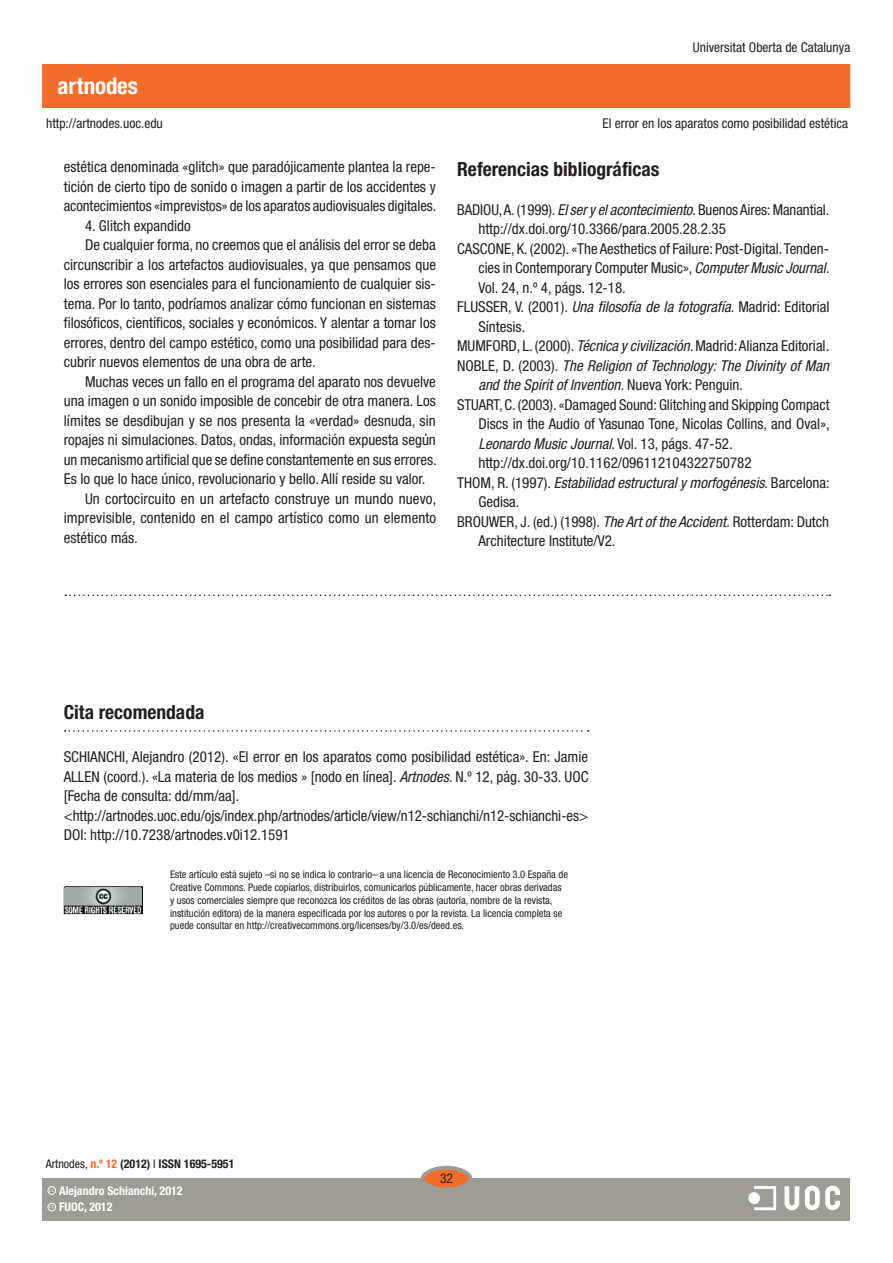
<style>
.page{position:relative;width:893px;height:1263px;background:#fff}
.page>*{position:absolute;margin:0;border:0;box-sizing:border-box;transform-origin:0 0}
.t1{font:700 condensed 22.95px "Helvetica Neue LT Std";color:#fff}
.t2{font:700 condensed 19.5px "Helvetica Neue LT Std";color:#231f20}
.t3{font:condensed 15px/19.5px "Helvetica Neue LT Std";color:#231f20;text-align:justify}
.t4{font:italic condensed 15px "Helvetica Neue LT Std";color:#231f20}
.t5{font:condensed 13.5px "Helvetica Neue LT Std";color:#231f20}
.t6{font:700 condensed 12px "Helvetica Neue LT Std";color:#231f20}
.t7{font:700 condensed 12px "Helvetica Neue LT Std";color:#fff}
.t8{font:condensed 10.5px/12.8px "Helvetica Neue LT Std";color:#231f20}
.t9{font:600 3.9px "Adobe Caslon Pro";color:#fff}
.s1{font-style:italic}
.s2{font-style:normal}
.s3{font-weight:400}
.s4{color:#f36c2a}
</style>
<div class="page">
<div style="left:43px;top:1178px;width:807px;height:42px;background:#9d9d96"></div>
<div style="left:43px;top:65px;width:807px;height:42px;background:#f36c2a"></div>
<div style="left:422px;top:1168px;width:48px;height:21px;background:#f36c2a;border-radius:50%"></div>
<div style="left:421px;top:1166px;width:51px;height:25px;border:4px solid #9d9d96;border-radius:50%"></div>
<svg style="left:65px;top:594px;width:765px;height:2px"></svg>
<div style="left:48px;top:1186px;width:8px;height:8px;border:1px solid #fff;border-radius:50%"></div>
<div style="left:48px;top:1203px;width:8px;height:8px;border:1px solid #fff;border-radius:50%"></div>
<img style="left:748px;top:1185px;width:92px;height:26px">
<svg style="left:65px;top:730px;width:524px;height:2px"></svg>
<img style="left:64px;top:886px;width:79px;height:28px">
<p class="t1" style="left:58px;top:72px;width:82px">artnodes</p>
<p class="t5" style="left:693px;top:40px;width:159px">Universitat Oberta de Catalunya</p>
<p class="t5" style="left:46px;top:115px;width:118px">http://artnodes.uoc.edu</p>
<p class="t5" style="left:603px;top:115px;width:247px">El error en los aparatos como posibilidad estética</p>
<p class="t3" style="left:64px;top:157px;width:374px">estética denominada «glitch» que paradójicamente plantea la repe&shy;tición de cierto tipo de sonido o imagen a partir de los accidentes y acontecimientos «imprevistos» de los aparatos audiovisuales digitales.</p>
<p class="t3" style="left:85px;top:216px;width:107px">4. Glitch expandido</p>
<p class="t3" style="left:85px;top:235px;width:352px">De cualquier forma, no creemos que el análisis del error se deba</p>
<p class="t3" style="left:64px;top:255px;width:374px">circunscribir a los artefactos audiovisuales, ya que pensamos que</p>
<p class="t3" style="left:64px;top:274px;width:374px">los errores son esenciales para el funcionamiento de cualquier sis-</p>
<p class="t3" style="left:64px;top:294px;width:374px">tema. Por lo tanto, podríamos analizar cómo funcionan en sistemas</p>
<p class="t3" style="left:64px;top:313px;width:373px">filosóficos, científicos, sociales y económicos. Y alentar a tomar los</p>
<p class="t3" style="left:64px;top:333px;width:374px">errores, dentro del campo estético, como una posibilidad para des-</p>
<p class="t3" style="left:64px;top:352px;width:254px">cubrir nuevos elementos de una obra de arte.</p>
<p class="t3" style="left:85px;top:372px;width:352px">Muchas veces un fallo en el programa del aparato nos devuelve</p>
<p class="t3" style="left:64px;top:391px;width:373px">una imagen o un sonido imposible de concebir de otra manera. Los</p>
<p class="t3" style="left:64px;top:411px;width:374px">límites se desdibujan y se nos presenta la «verdad» desnuda, sin</p>
<p class="t3" style="left:64px;top:430px;width:374px">ropajes ni simulaciones. Datos, ondas, información expuesta según</p>
<p class="t3" style="left:64px;top:450px;width:374px">un mecanismo artificial que se define constantemente en sus errores.</p>
<p class="t3" style="left:64px;top:469px;width:363px">Es lo que lo hace único, revolucionario y bello. Allí reside su valor.</p>
<p class="t3" style="left:85px;top:489px;width:353px">Un cortocircuito en un artefacto construye un mundo nuevo,</p>
<p class="t3" style="left:64px;top:508px;width:374px">imprevisible, contenido en el campo artístico como un elemento</p>
<p class="t3" style="left:64px;top:528px;width:76px">estético más.</p>
<p class="t2" style="left:457px;top:157px;width:204px">Referencias bibliográficas</p>
<p class="t3" style="left:457px;top:199px;width:374px">BADIOU, A. (1999). <span class="s1">El ser y el acontecimiento</span>. Buenos Aires: Manantial.</p>
<p class="t3" style="left:478px;top:219px;width:249px">http://dx.doi.org/10.3366/para.2005.28.2.35</p>
<p class="t3" style="left:457px;top:238px;width:373px">CASCONE, K. (2002). «The Aesthetics of Failure: Post-Digital. Tenden-</p>
<p class="t3" style="left:478px;top:258px;width:353px">cies in Contemporary Computer Music», <span class="s1">Computer Music Journal</span>.</p>
<p class="t3" style="left:478px;top:277px;width:149px">Vol. 24, n.º 4, págs. 12-18.</p>
<p class="t3" style="left:457px;top:297px;width:374px">FLUSSER, V. (2001). <span class="s1">Una filosofía de la fotografía</span>. Madrid: Editorial</p>
<p class="t3" style="left:478px;top:316px;width:48px">Síntesis.</p>
<p class="t3" style="left:457px;top:336px;width:374px">MUMFORD, L. (2000). <span class="s1">Técnica y civilización.</span> Madrid: Alianza Editorial.</p>
<p class="t4" style="left:457px;top:357px;width:373px"><span class="s2">NOBLE, D. (2003).</span> The Religion of Technology: The Divinity of Man</p>
<p class="t4" style="left:478px;top:376px;width:266px">and the Spirit of Invention. <span class="s2">Nueva York: Penguin.</span></p>
<p class="t3" style="left:457px;top:394px;width:374px">STUART, C. (2003). «Damaged Sound: Glitching and Skipping Compact</p>
<p class="t3" style="left:478px;top:414px;width:353px">Discs in the Audio of Yasunao Tone, Nicolas Collins, and Oval»,</p>
<p class="t4" style="left:478px;top:435px;width:256px">Leonardo Music Journal<span class="s2">. Vol. 13, págs. 47-52.</span></p>
<p class="t3" style="left:478px;top:453px;width:275px">http://dx.doi.org/10.1162/096112104322750782</p>
<p class="t4" style="left:457px;top:474px;width:374px"><span class="s2">THOM, R. (1997).</span> Estabilidad estructural y morfogénesis<span class="s2">. Barcelona:</span></p>
<p class="t3" style="left:478px;top:492px;width:43px">Gedisa.</p>
<p class="t3" style="left:457px;top:511px;width:374px">BROUWER, J. (ed.) (1998). <span class="s1">The Art of the Accident.</span> Rotterdam: Dutch</p>
<p class="t3" style="left:478px;top:531px;width:139px">Architecture Institute/V2.</p>
<p class="t2" style="left:64px;top:700px;width:142px">Cita recomendada</p>
<p class="t3" style="left:64px;top:747px;width:526px;text-align:left">SCHIANCHI, Alejandro (2012). «El error en los aparatos como posibilidad estética». En: Jamie ALLEN (coord.). «La materia de los medios » [nodo en línea]. <span class="s1">Artnodes.</span> N.º 12, pág. 30-33. UOC [Fecha de consulta: dd/mm/aa]. &lt;http://artnodes.uoc.edu/ojs/index.php/artnodes/article/view/n12-schianchi/n12-schianchi-es&gt; DOI: http://10.7238/artnodes.v0i12.1591</p>
<p class="t8" style="left:170px;top:868px;width:399px">Este artículo está sujeto –si no se indica lo contrario– a una licencia de Reconocimiento 3.0 España de Creative Commons. Puede copiarlos, distribuirlos, comunicarlos públicamente, hacer obras derivadas y usos comerciales siempre que reconozca los créditos de las obras (autoría, nombre de la revista, institución editora) de la manera especificada por los autores o por la revista. La licencia completa se puede consultar en http://creativecommons.org/licenses/by/3.0/es/deed.es.</p>
<p class="t6" style="left:46px;top:1157px;width:190px"><span class="s3">Artnodes,</span> <span class="s4">n.º 12</span> (2012) <span class="s3">I</span> ISSN 1695-5951</p>
<p class="t7" style="left:59px;top:1183px;width:125px">Alejandro Schianchi, 2012</p>
<p class="t9" style="left:49px;top:1188px;width:7px">CC</p>
<p class="t9" style="left:49px;top:1205px;width:7px">CC</p>
<p class="t7" style="left:59px;top:1200px;width:55px">FUOC, 2012</p>
<p class="t5" style="left:440px;top:1171px;width:14px">32</p>
</div>
